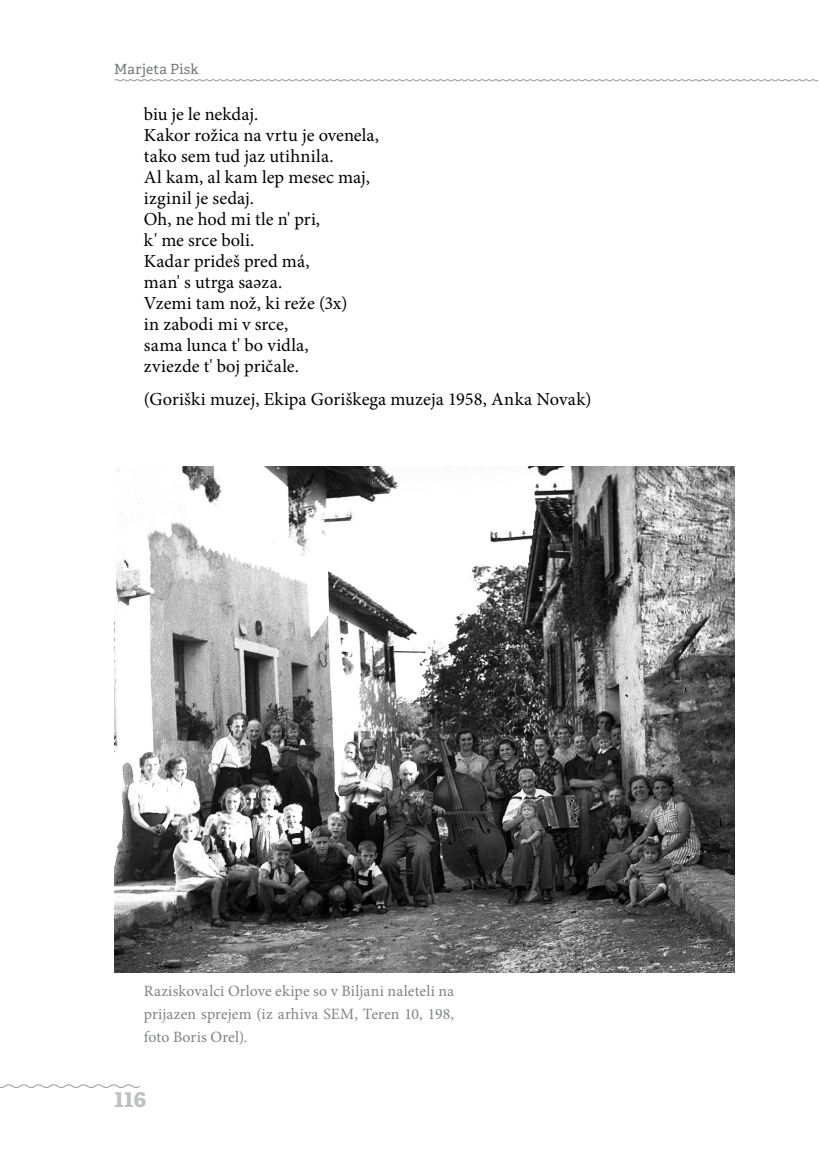
<style>
.page{position:relative;width:819px;height:1166px;background:#fff}
.page>*{position:absolute;margin:0;border:0;box-sizing:border-box;transform-origin:0 0}
.t1{font:700 26.25px "Adelle";color:#bec0c2}
.t2{font:18.38px/21px "Minion Pro";letter-spacing:.005em;color:#000}
.t3{font:15.75px/22.8px "Minion Pro";letter-spacing:.005em;color:#808285;text-align:justify}
.t4{font:14px "Adelle";letter-spacing:.015em;color:#757779}
</style>
<div class="page">
<svg style="left:115px;top:79px;width:703px;height:3px"></svg>
<svg style="left:0;top:1084px;width:140px;height:4px"></svg>
<img style="left:114px;top:466px;width:620px;height:506px">
<p class="t4" style="left:114px;top:61px;width:86px">Marjeta Pisk</p>
<p class="t2" style="left:144px;top:104px;width:236px">biu je le nekdaj.<br>Kakor rožica na vrtu je ovenela, tako sem tud jaz utihnila.<br>Al kam, al kam lep mesec maj, izginil je sedaj.<br>Oh, ne hod mi tle n' pri,<br>k' me srce boli.<br>Kadar prideš pred má,<br>man' s utrga saәza.<br>Vzemi tam nož, ki reže (3x)<br>in zabodi mi v srce,<br>sama lunca t' bo vidla,<br>zviezde t' boj pričale.</p>
<p class="t2" style="left:144px;top:389px;width:449px">(Goriški muzej, Ekipa Goriškega muzeja 1958, Anka Novak)</p>
<p class="t3" style="left:144px;top:980px;width:312px">Raziskovalci Orlove ekipe so v Biljani naleteli na prijazen sprejem (iz arhiva SEM, Teren 10, 198, foto Boris Orel).</p>
<h1 class="t1" style="left:114px;top:1080px;width:34px">116</h1>
</div>
